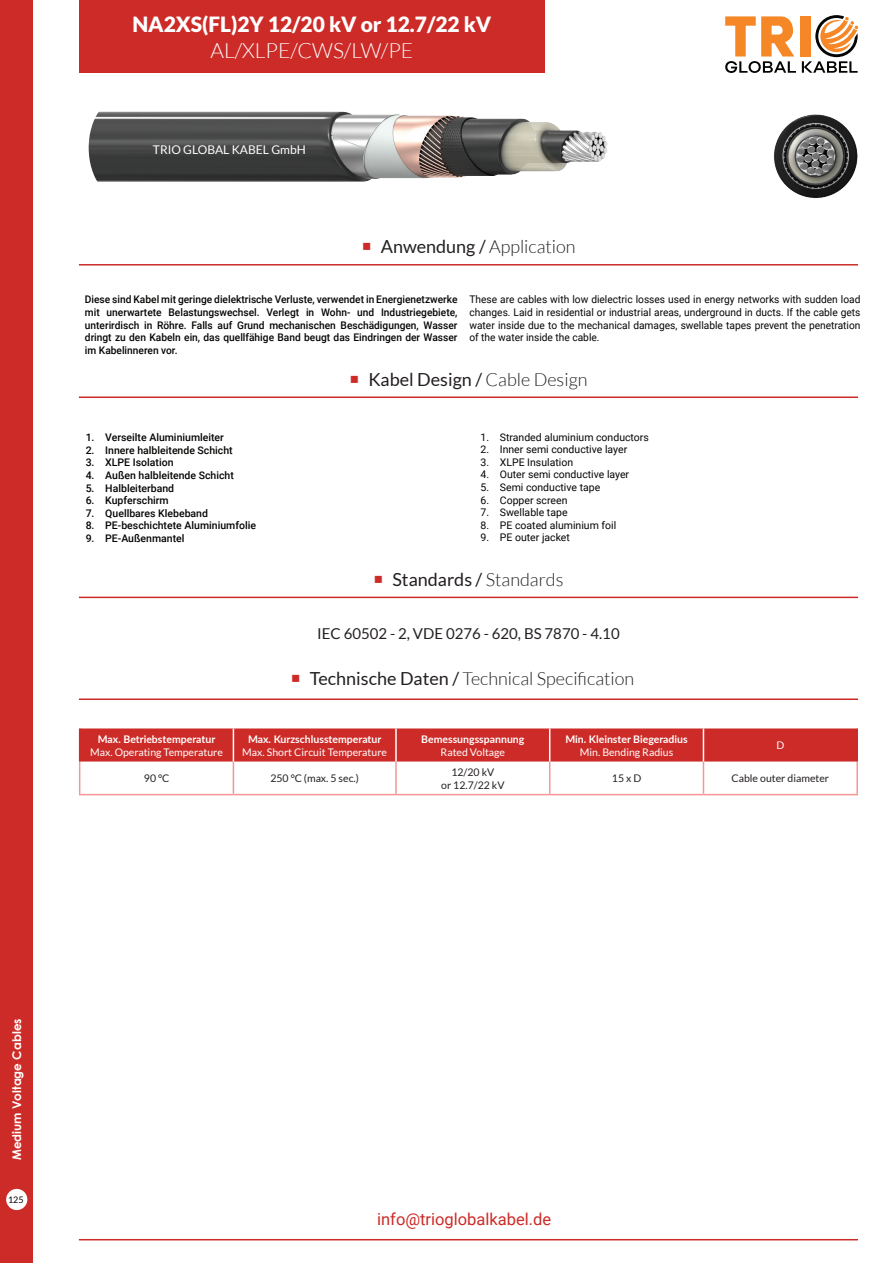
<style>
.page{position:relative;width:893px;height:1263px;background:#fff}
.page>*{position:absolute;margin:0;border:0;box-sizing:border-box;transform-origin:0 0}
.t1{font:900 21px "Lato";color:#fff}
.t2{font:300 21px "Lato";color:#fff}
.t3{font:300 18px "Lato";color:#231f20}
.t4{font:18px "Lato";color:#231f20}
.t5{font:16.5px "Roboto";color:#cd2b27}
.t6{font:15px "Lato";color:#231f20}
.t7{font:700 12px "Century Gothic";color:#fff}
.t8{font:12px "Lato";color:#fff}
.t9{font:500 10.5px/12.6px "Roboto";color:#040503;text-align:justify}
.t10{font:10.5px/12.6px "Roboto";color:#040503;text-align:justify}
.t11{font:700 10.5px "Lato";color:#fff}
.t12{font:10.5px "Lato";color:#fff}
.t13{font:10.5px/12.6px "Lato";color:#231f20;text-align:center}
.t14{font:9px "Lato";color:#040503}
.s1{font-weight:400}
.s2{font-weight:300}
</style>
<div class="page">
<img style="left:146px;top:111px;width:462px;height:71px">
<svg style="left:88px;top:111px;width:58px;height:71px;background:#595959"></svg>
<div style="left:79px;top:0;width:466px;height:73px;background:#cd2b27"></div>
<hr style="left:79px;top:396px;width:779px;height:2px;background:#cd2b27">
<hr style="left:79px;top:597px;width:779px;height:1px;background:#cd2b27">
<hr style="left:79px;top:698px;width:779px;height:2px;background:#cd2b27">
<hr style="left:79px;top:264px;width:779px;height:2px;background:#cd2b27">
<hr style="left:79px;top:1239px;width:779px;height:1px;background:#cd2b27">
<div style="left:0;top:0;width:33px;height:1263px;background:#cd2b27"></div>
<div style="left:800px;top:16px;width:10px;height:41px;background:#f58726"></div>
<svg style="left:725px;top:16px;width:71px;height:57px"></svg>
<svg style="left:802px;top:15px;width:56px;height:58px"></svg>
<div style="left:6px;top:1189px;width:21px;height:21px;background:#fff;border-radius:50%"></div>
<div style="left:80px;top:728px;width:776px;height:33px;background:#cd2b27"></div>
<hr style="left:79px;top:761px;width:1px;height:33px;background:#f59694">
<hr style="left:233px;top:761px;width:1px;height:33px;background:#f59694">
<hr style="left:395px;top:761px;width:2px;height:33px;background:#f59694">
<hr style="left:549px;top:761px;width:1px;height:33px;background:#f59694">
<hr style="left:703px;top:761px;width:1px;height:33px;background:#f59694">
<hr style="left:856px;top:761px;width:2px;height:33px;background:#f59694">
<hr style="left:79px;top:794px;width:154px;height:1px;background:#f59694">
<hr style="left:233px;top:794px;width:163px;height:1px;background:#f59694">
<hr style="left:396px;top:794px;width:154px;height:1px;background:#f59694">
<hr style="left:550px;top:794px;width:153px;height:1px;background:#f59694">
<hr style="left:703px;top:794px;width:155px;height:1px;background:#f59694">
<hr style="left:79px;top:728px;width:1px;height:33px;background:#cd2b27">
<hr style="left:856px;top:728px;width:2px;height:33px;background:#cd2b27">
<hr style="left:233px;top:728px;width:1px;height:33px;background:#fff">
<hr style="left:395px;top:728px;width:2px;height:33px;background:#fff">
<hr style="left:549px;top:728px;width:1px;height:33px;background:#fff">
<hr style="left:703px;top:728px;width:1px;height:33px;background:#fff">
<img style="left:774px;top:114px;width:84px;height:84px">
<h1 class="t1" style="left:132px;top:12px;width:361px">NA2XS(FL)2Y 12/20 kV or 12.7/22 kV</h1>
<h1 class="t2" style="left:211px;top:39px;width:204px">AL/XLPE/CWS/LW/PE</h1>
<p class="t8" style="left:153px;top:143px;width:154px">TRIO GLOBAL KABEL GmbH</p>
<h2 class="t3" style="left:381px;top:237px;width:196px"><span class="s1">Anwendung /</span> Application</h2>
<p class="t9" style="left:85px;top:293px;width:374px">Diese sind Kabel mit geringe dielektrische Verluste, verwendet in Energienetzwerke mit unerwartete Belastungswechsel. Verlegt in Wohn- und Industriegebiete, unterirdisch in Röhre. Falls auf Grund mechanischen Beschädigungen, Wasser dringt zu den Kabeln ein, das quellfähige Band beugt das Eindringen der Wasser im Kabelinneren vor.</p>
<p class="t10" style="left:469px;top:293px;width:393px">These are cables with low dielectric losses used in energy networks with sudden load changes. Laid in residential or industrial areas, underground in ducts. If the cable gets water inside due to the mechanical damages, swellable tapes prevent the penetration of the water inside the cable.</p>
<p class="t9" style="left:86px;top:431px;width:140px">1. Verseilte Aluminiumleiter</p>
<p class="t9" style="left:86px;top:443px;width:149px">2. Innere halbleitende Schicht</p>
<p class="t9" style="left:86px;top:456px;width:89px">3. XLPE Isolation</p>
<p class="t9" style="left:86px;top:469px;width:150px">4. Außen halbleitende Schicht</p>
<p class="t9" style="left:86px;top:481px;width:90px">5. Halbleiterband</p>
<p class="t9" style="left:86px;top:494px;width:85px">6. Kupferschirm</p>
<p class="t9" style="left:86px;top:506px;width:124px">7. Quellbares Klebeband</p>
<p class="t9" style="left:86px;top:519px;width:172px">8. PE-beschichtete Aluminiumfolie</p>
<p class="t9" style="left:86px;top:532px;width:100px">9. PE-Außenmantel</p>
<h2 class="t4" style="left:368px;top:369px;width:221px">Kabel Design / <span class="s2">Cable Design</span></h2>
<p class="t10" style="left:480px;top:430px;width:170px">1. Stranded aluminium conductors</p>
<p class="t10" style="left:480px;top:443px;width:148px">2. Inner semi conductive layer</p>
<p class="t10" style="left:480px;top:455px;width:94px">3. XLPE Insulation</p>
<p class="t10" style="left:480px;top:468px;width:150px">4. Outer semi conductive layer</p>
<p class="t10" style="left:480px;top:481px;width:121px">5. Semi conductive tape</p>
<p class="t10" style="left:480px;top:493px;width:88px">6. Copper screen</p>
<p class="t10" style="left:480px;top:506px;width:89px">7. Swellable tape</p>
<p class="t10" style="left:480px;top:518px;width:137px">8. PE coated aluminium foil</p>
<p class="t10" style="left:480px;top:531px;width:91px">9. PE outer jacket</p>
<h2 class="t4" style="left:392px;top:570px;width:172px">Standards / <span class="s2">Standards</span></h2>
<h3 class="t6" style="left:317px;top:625px;width:304px">IEC 60502 - 2, VDE 0276 - 620, BS 7870 - 4.10</h3>
<h2 class="t3" style="left:310px;top:669px;width:326px"><span class="s1">Technische Daten /</span> Technical Specification</h2>
<p class="t11" style="left:98px;top:731px;width:119px">Max. Betriebstemperatur</p>
<p class="t12" style="left:90px;top:746px;width:134px">Max. Operating Temperature</p>
<p class="t11" style="left:248px;top:731px;width:135px">Max. Kurzschlusstemperatur</p>
<p class="t12" style="left:242px;top:746px;width:146px">Max. Short Circuit Temperature</p>
<p class="t11" style="left:421px;top:731px;width:105px">Bemessungsspannung</p>
<p class="t12" style="left:441px;top:746px;width:66px">Rated Voltage</p>
<p class="t11" style="left:565px;top:731px;width:124px">Min. Kleinster Biegeradius</p>
<p class="t12" style="left:580px;top:746px;width:95px">Min. Bending Radius</p>
<p class="t12" style="left:776px;top:740px;width:9px">D</p>
<p class="t13" style="left:144px;top:772px;width:27px">90 °C</p>
<p class="t13" style="left:270px;top:772px;width:90px">250 °C (max. 5 sec.)</p>
<p class="t13" style="left:441px;top:766px;width:65px">12/20 kV<br>or 12.7/22 kV</p>
<p class="t13" style="left:612px;top:772px;width:31px">15 x D</p>
<p class="t13" style="left:732px;top:772px;width:99px">Cable outer diameter</p>
<p class="t7" style="left:8px;top:1160px;width:143px;rotate:-90deg">Medium Voltage Cables</p>
<p class="t14" style="left:8px;top:1195px;width:17px">125</p>
<h3 class="t5" style="left:377px;top:1208px;width:176px">info@trioglobalkabel.de</h3>
</div>
